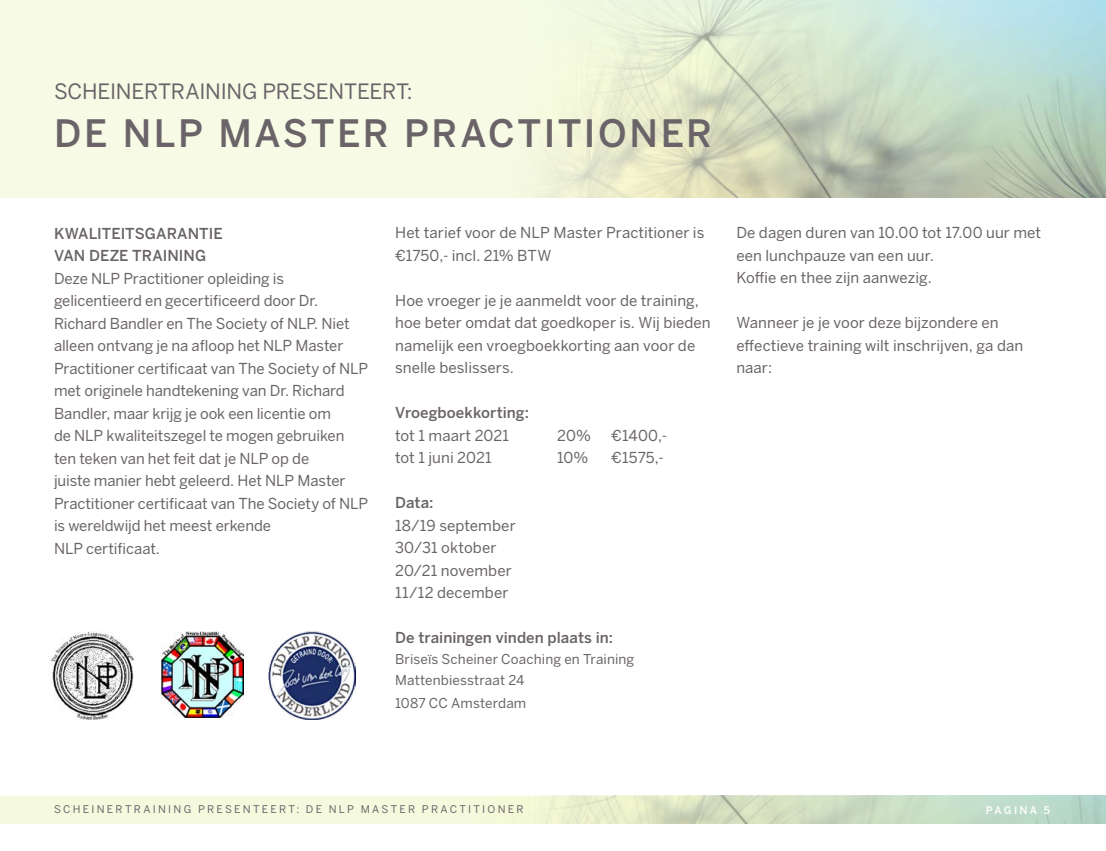
<style>
.page{position:relative;width:1106px;height:851px;background:#fff}
.page>*{position:absolute;margin:0;border:0;box-sizing:border-box;transform-origin:0 0}
.t1{font:500 37.5px "Benton Sans";letter-spacing:.065em;color:#6a6469}
.t2{font:21px "Benton Sans";letter-spacing:-.01em;color:#6a6469}
.t3{font:15px/22.5px "Benton Sans";letter-spacing:-.005em;color:#6a6469}
.t4{font:500 15px/22.5px "Benton Sans";color:#6a6469}
.t5{font:13.5px/21px "Benton Sans";letter-spacing:.01em;color:#6a6469}
.t6{font:10.5px "Benton Sans";letter-spacing:.215em;color:#6a6469}
.t7{font:500 10.5px "Benton Sans";letter-spacing:.215em;color:#fff}
</style>
<div class="page">
<div style="left:0;top:0;width:1106px;height:198px;background:#f7fbe6"></div>
<img style="left:536px;top:0;width:570px;height:198px">
<div style="left:0;top:795px;width:1106px;height:28px;background:#f5fadf"></div>
<img style="left:463px;top:795px;width:643px;height:28px">
<img style="left:50px;top:631px;width:85px;height:88px">
<img style="left:161px;top:631px;width:82px;height:86px">
<img style="left:269px;top:631px;width:87px;height:88px">
<h2 class="t2" style="left:54px;top:79px;width:360px">SCHEINERTRAINING PRESENTEERT:</h2>
<h1 class="t1" style="left:54px;top:111px;width:659px">DE NLP MASTER PRACTITIONER</h1>
<p class="t4" style="left:54px;top:222px;width:170px">KWALITEITSGARANTIE<br>VAN DEZE TRAINING</p>
<p class="t3" style="left:54px;top:267px;width:316px">Deze NLP Practitioner opleiding is gelicentieerd en gecertificeerd door Dr.<br>Richard Bandler en The Society of NLP. Niet alleen ontvang je na afloop het NLP Master Practitioner certificaat van The Society of NLP met originele handtekening van Dr. Richard Bandler, maar krijg je ook een licentie om<br>de NLP kwaliteitszegel te mogen gebruiken ten teken van het feit dat je NLP op de<br>juiste manier hebt geleerd. Het NLP Master Practitioner certificaat van The Society of NLP is wereldwijd het meest erkende<br>NLP certificaat.</p>
<p class="t3" style="left:395px;top:221px;width:311px">Het tarief voor de NLP Master Practitioner is €1750,- incl. 21% BTW</p>
<p class="t3" style="left:395px;top:288px;width:317px">Hoe vroeger je je aanmeldt voor de training, hoe beter omdat dat goedkoper is. Wij bieden namelijk een vroegboekkorting aan voor de snelle beslissers.</p>
<p class="t4" style="left:395px;top:401px;width:135px">Vroegboekkorting:</p>
<p class="t3" style="left:395px;top:423px;width:115px">tot 1 maart 2021</p>
<p class="t3" style="left:557px;top:423px;width:35px">20%</p>
<p class="t3" style="left:611px;top:423px;width:57px">€1400,-</p>
<p class="t3" style="left:395px;top:446px;width:98px">tot 1 juni 2021</p>
<p class="t3" style="left:557px;top:446px;width:33px">10%</p>
<p class="t3" style="left:611px;top:446px;width:54px">€1575,-</p>
<p class="t4" style="left:395px;top:491px;width:40px">Data:</p>
<p class="t3" style="left:395px;top:513px;width:122px">18/19 september<br>30/31 oktober<br>20/21 november<br>11/12 december</p>
<p class="t4" style="left:395px;top:626px;width:219px">De trainingen vinden plaats in:</p>
<p class="t5" style="left:395px;top:648px;width:241px">Briseïs Scheiner Coaching en Training<br>Mattenbiesstraat 24</p>
<p class="t5" style="left:395px;top:692px;width:133px">1087 CC Amsterdam</p>
<p class="t3" style="left:736px;top:221px;width:306px">De dagen duren van 10.00 tot 17.00 uur met een lunchpauze van een uur.<br>Koffie en thee zijn aanwezig.</p>
<p class="t3" style="left:736px;top:311px;width:288px">Wanneer je je voor deze bijzondere en effectieve training wilt inschrijven, ga dan naar:</p>
<p class="t6" style="left:54px;top:803px;width:471px">SCHEINERTRAINING PRESENTEERT: DE NLP MASTER PRACTITIONER</p>
<p class="t7" style="left:985px;top:803px;width:66px">PAGINA 5</p>
</div>
